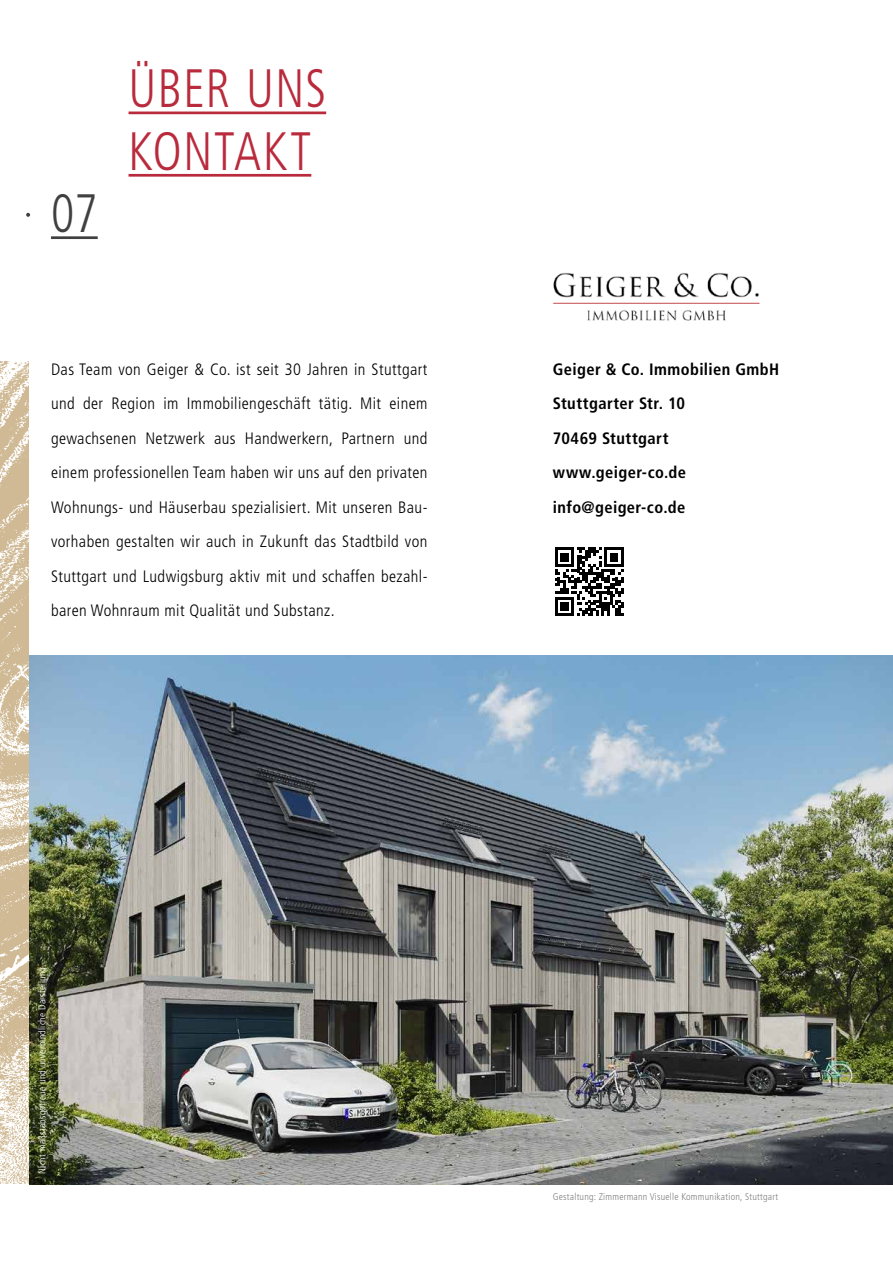
<style>
.page{position:relative;width:893px;height:1263px;background:#fff}
.page>*{position:absolute;margin:0;border:0;box-sizing:border-box;transform-origin:0 0}
.t1{font:300 condensed 54px/62.4px "Frutiger";letter-spacing:.03em;color:#b92a3c;scale:.9 1}
.t2{font:300 condensed 54px "Frutiger";color:#404040;scale:.9 1}
.t3{font:300 condensed 16.5px/34.5px "Frutiger";letter-spacing:.025em;color:#000;text-align:justify}
.t4{font:700 condensed 16.5px/34.5px "Frutiger";letter-spacing:.025em;color:#000}
.t5{font:300 condensed 9.75px "Frutiger";letter-spacing:.025em;color:#808080}
.t6{font:300 condensed 9.75px "Frutiger";letter-spacing:.025em;color:#fff}
</style>
<div class="page">
<img style="left:28px;top:655px;width:865px;height:529px">
<img style="left:0;top:361px;width:28px;height:823px">
<hr style="left:129px;top:112px;width:197px;height:2px;background:#b92a3c">
<hr style="left:129px;top:174px;width:182px;height:3px;background:#b92a3c">
<hr style="left:51px;top:236px;width:47px;height:3px;background:#404040">
<svg style="left:26px;top:213px;width:4px;height:4px"></svg>
<svg style="left:555px;top:547px;width:69px;height:69px"></svg>
<img style="left:552px;top:273px;width:208px;height:48px">
<h1 class="t2" style="left:51px;top:183px;width:53px">07</h1>
<h1 class="t1" style="left:129px;top:58px;width:221px">ÜBER UNS<br>KONTAKT</h1>
<p class="t3" style="left:51px;top:352px;width:378px">Das Team von Geiger &amp; Co. ist seit 30 Jahren in Stuttgart und der Region im Immobiliengeschäft tätig. Mit einem gewachsenen Netzwerk aus Handwerkern, Partnern und einem professionellen Team haben wir uns auf den privaten Wohnungs- und Häuserbau spezialisiert. Mit unseren Bau&shy;vorhaben gestalten wir auch in Zukunft das Stadtbild von Stuttgart und Ludwigsburg aktiv mit und schaffen bezahl&shy;baren Wohnraum mit Qualität und Substanz.</p>
<p class="t4" style="left:553px;top:352px;width:228px">Geiger &amp; Co. Immobilien GmbH<br>Stuttgarter Str. 10<br>70469 Stuttgart www.geiger-co.de info@geiger-co.de</p>
<p class="t6" style="left:37px;top:1174px;width:211px;rotate:-90deg">Nicht maßstabsgetreue und unverbindliche Darstellung.</p>
<p class="t5" style="left:553px;top:1191px;width:227px">Gestaltung: Zimmermann Visuelle Kommunikation, Stuttgart</p>
</div>
